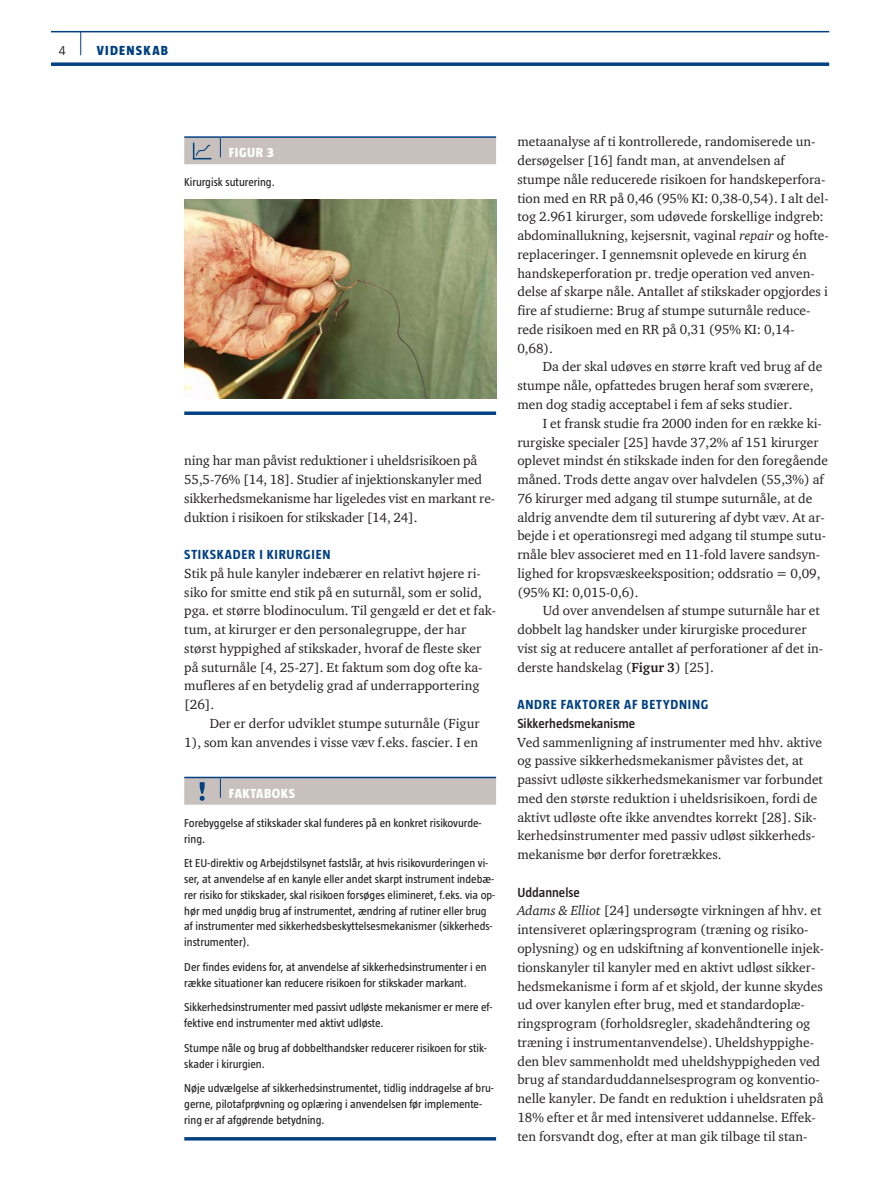
<style>
.page{position:relative;width:893px;height:1191px;background:#fff}
.page>*{position:absolute;margin:0;border:0;box-sizing:border-box;transform-origin:0 0}
.t1{font:13.5px/18.8px "ITC Charter Com";color:#231f20}
.t2{font:700 13.5px "Taz";letter-spacing:.055em;color:#014081}
.t3{font:600 13.5px "Taz";color:#231f20}
.t4{font:800 13.5px "Taz";letter-spacing:.035em;color:#fff}
.t5{font:800 13.5px "Taz";letter-spacing:.095em;color:#014081}
.t6{font:300 13.5px "Taz";color:#231f20}
.t7{font:11.7px/15.8px "Taz";color:#231f20}
.s1{font-style:italic}
.s2{font-weight:700}
</style>
<div class="page">
<hr style="left:51px;top:31px;width:778px;height:1px;background:#014081">
<svg style="left:51px;top:62px;width:778px;height:4px;background:#235991"></svg>
<svg style="left:80px;top:32px;width:1px;height:23px"></svg>
<hr style="left:184px;top:776px;width:36px;height:2px;background:#014081">
<hr style="left:220px;top:776px;width:276px;height:2px;background:#014081">
<svg style="left:184px;top:777px;width:312px;height:27px;background:#bbb8b8"></svg>
<hr style="left:184px;top:1137px;width:312px;height:3px;background:#014081">
<hr style="left:184px;top:136px;width:36px;height:2px;background:#014081">
<hr style="left:220px;top:136px;width:276px;height:2px;background:#014081">
<div style="left:184px;top:137px;width:312px;height:27px;background:#c7c0bc"></div>
<img style="left:184px;top:199px;width:312px;height:199px">
<svg style="left:184px;top:411px;width:312px;height:4px"></svg>
<p class="t6" style="left:59px;top:43px;width:8px">4</p>
<p class="t5" style="left:97px;top:43px;width:73px">VIDENSKAB</p>
<p class="t4" style="left:229px;top:145px;width:46px">FIGUR 3</p>
<p class="t7" style="left:184px;top:174px;width:92px">Kirurgisk suturering.</p>
<p class="t1" style="left:184px;top:451px;width:312px">ning har man påvist reduktioner i uheldsrisikoen på 55,5-76% [14, 18]. Studier af injektionskanyler med sikkerhedsmekanisme har ligeledes vist en markant re&shy;duktion i risikoen for stikskader [14, 24].</p>
<p class="t2" style="left:184px;top:547px;width:148px">STIKSKADER I KIRURGIEN</p>
<p class="t1" style="left:184px;top:563px;width:313px">Stik på hule kanyler indebærer en relativt højere ri&shy;siko for smitte end stik på en suturnål, som er solid, pga. et større blodinoculum. Til gengæld er det et fak&shy;tum, at kirurger er den personalegruppe, der har størst hyppighed af stikskader, hvoraf de fleste sker på suturnåle [4, 25-27]. Et faktum som dog ofte ka&shy;mufleres af en betydelig grad af underrapportering [26].</p>
<p class="t1" style="left:184px;top:713px;width:297px;text-align:right">Der er derfor udviklet stumpe suturnåle (Figur<br>1), som kan anvendes i visse væv f.eks. fascier. I en</p>
<p class="t4" style="left:229px;top:785px;width:60px">FAKTAB OKS</p>
<p class="t7" style="left:184px;top:815px;width:299px">Forebyggelse af stikskader skal funderes på en konkret risikovurde&shy;ring.</p>
<p class="t7" style="left:184px;top:855px;width:313px">Et EU-direktiv og Arbejdstilsynet fastslår, at hvis risikovurderingen vi&shy;ser, at anvendelse af en kanyle eller andet skarpt instrument indebæ&shy;rer risiko for stikskader, skal risikoen forsøges elimineret, f.eks. via op&shy;hør med unødig brug af instrumentet, ændring af rutiner eller brug af instrumenter med sikkerhedsbeskyttelsesmekanismer (sikkerheds&shy;instrumenter).</p>
<p class="t7" style="left:184px;top:959px;width:304px">Der findes evidens for, at anvendelse af sikkerhedsinstrumenter i en række situationer kan reducere risikoen for stikskader markant.</p>
<p class="t7" style="left:184px;top:999px;width:310px">Sikkerhedsinstrumenter med passivt udløste mekanismer er mere ef&shy;fektive end instrumenter med aktivt udløste.</p>
<p class="t7" style="left:184px;top:1040px;width:304px">Stumpe nåle og brug af dobbelthandsker reducerer risikoen for stik&shy;skader i kirurgien.</p>
<p class="t7" style="left:184px;top:1080px;width:311px">Nøje udvælgelse af sikkerhedsinstrumentet, tidlig inddragelse af bru&shy;gerne, pilotafprøvning og oplæring i anvendelsen før implemente&shy;ring er af afgørende betydning.</p>
<p class="t1" style="left:517px;top:132px;width:313px">metaanalyse af ti kontrollerede, randomiserede un&shy;dersøgelser [16] fandt man, at anvendelsen af stumpe nåle reducerede risikoen for handskeperfora&shy;tion med en RR på 0,46 (95% KI: 0,38-0,54). I alt del&shy;tog 2.961 kirurger, som udøvede forskellige indgreb: abdominallukning, kejsersnit, vaginal <span class="s1">repair</span> og hofte&shy;replaceringer. I gennemsnit oplevede en kirurg én handskeperforation pr. tredje operation ved anven&shy;delse af skarpe nåle. Antallet af stikskader opgjordes i fire af studierne: Brug af stumpe suturnåle reduce&shy;rede risikoen med en RR på 0,31 (95% KI: 0,14- 0,68).</p>
<p class="t1" style="left:517px;top:357px;width:307px;text-indent:26px">Da der skal udøves en større kraft ved brug af de stumpe nåle, opfattedes brugen heraf som sværere, men dog stadig acceptabel i fem af seks studier.</p>
<p class="t1" style="left:517px;top:413px;width:312px;text-indent:26px">I et fransk studie fra 2000 inden for en række ki&shy;rurgiske specialer [25] havde 37,2% af 151 kirurger oplevet mindst én stikskade inden for den foregående måned. Trods dette angav over halvdelen (55,3%) af 76 kirurger med adgang til stumpe suturnåle, at de aldrig anvendte dem til suturering af dybt væv. At ar&shy;bejde i et operationsregi med adgang til stumpe sutu&shy;rnåle blev associeret med en 11-fold lavere sandsyn&shy;lighed for kropsvæskeeksposition; oddsratio = 0,09, (95% KI: 0,015-0,6).</p>
<p class="t1" style="left:517px;top:601px;width:307px;text-indent:26px">Ud over anvendelsen af stumpe suturnåle har et dobbelt lag handsker under kirurgiske procedurer vist sig at reducere antallet af perforationer af det in&shy;derste handskelag (<span class="s2">Figur 3</span>) [25].</p>
<p class="t2" style="left:517px;top:697px;width:192px">ANDRE FAKTORER AF BETYDNING</p>
<p class="t3" style="left:517px;top:715px;width:119px">Sikkerhedsmekanisme</p>
<p class="t1" style="left:517px;top:732px;width:307px">Ved sammenligning af instrumenter med hhv. aktive og passive sikkerhedsmekanismer påvistes det, at passivt udløste sikkerhedsmekanismer var forbundet med den største reduktion i uheldsrisikoen, fordi de aktivt udløste ofte ikke anvendtes korrekt [28]. Sik&shy;kerhedsinstrumenter med passiv udløst sikkerheds&shy;mekanisme bør derfor foretrækkes.</p>
<p class="t3" style="left:517px;top:884px;width:64px">Uddannelse</p>
<p class="t1" style="left:517px;top:901px;width:308px"><span class="s1">Adams &amp; Elliot</span> [24] undersøgte virkningen af hhv. et intensiveret oplæringsprogram (træning og risiko&shy;oplysning) og en udskiftning af konventionelle injek&shy;tionskanyler til kanyler med en aktivt udløst sikker&shy;hedsmekanisme i form af et skjold, der kunne skydes ud over kanylen efter brug, med et standardoplæ&shy;ringsprogram (forholdsregler, skadehåndtering og træning i instrumentanvendelse). Uheldshyppighe&shy;den blev sammenholdt med uheldshyppigheden ved brug af standarduddannelsesprogram og konventio&shy;nelle kanyler. De fandt en reduktion i uheldsraten på 18% efter et år med intensiveret uddannelse. Effek&shy;ten forsvandt dog, efter at man gik tilbage til stan-</p>
</div>
